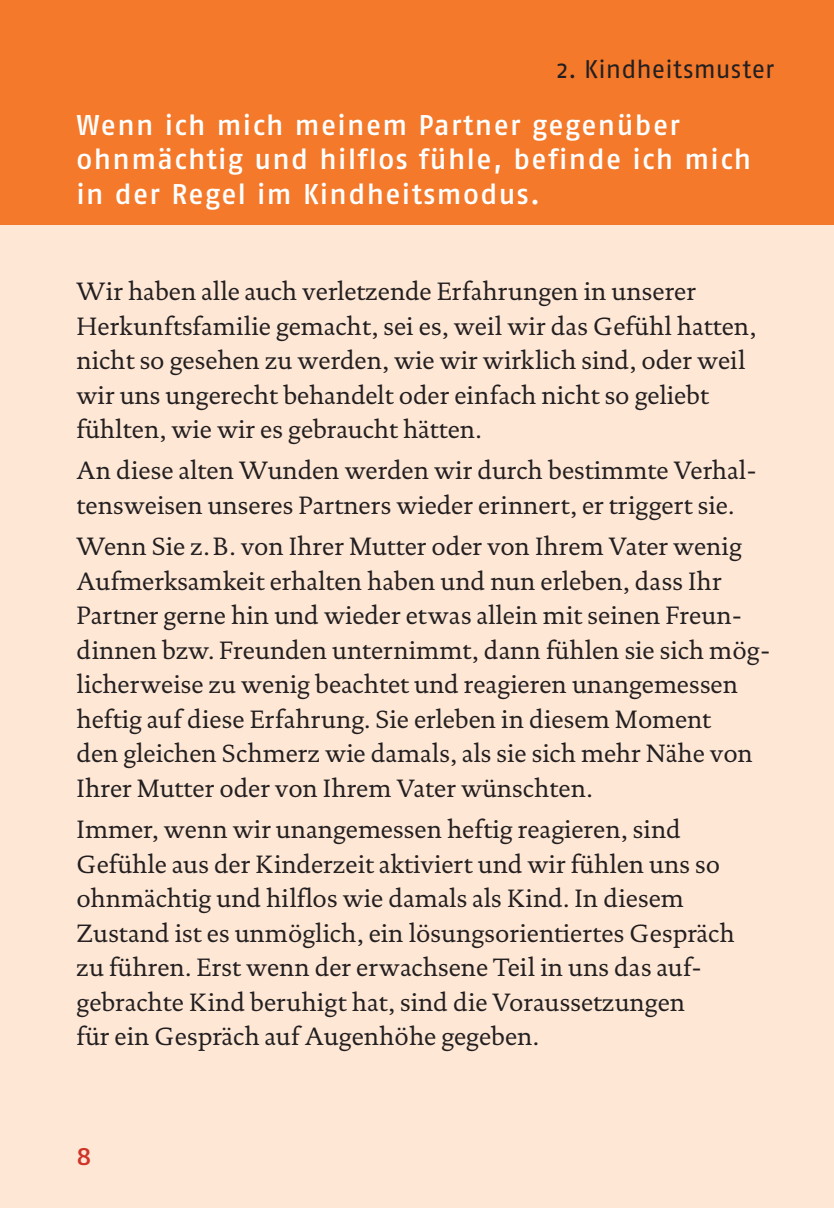
<style>
.page{position:relative;width:834px;height:1208px;background:#fff}
.page>*{position:absolute;margin:0;border:0;box-sizing:border-box;transform-origin:0 0}
.t1{font:28.5px/34.5px "Fago No Med";letter-spacing:.05em;color:#fff}
.t2{font:25.5px/34.5px "DTL Documenta T";color:#231f20}
.t3{font:25.5px "Fago No";letter-spacing:.005em;color:#231f20}
.t4{font:25.5px "Fago No Med";color:#cf3527}
</style>
<div class="page">
<div style="left:0;top:0;width:833px;height:1208px;background:#fee7d5"></div>
<div style="left:0;top:0;width:833px;height:225px;background:#f4792a"></div>
<p class="t3" style="left:556px;top:54px;width:219px">2. Kindheitsmuster</p>
<p class="t1" style="left:77px;top:107px;width:676px">Wenn ich mich meinem Partner gegenüber ohnmächtig und hilflos fühle, befinde ich mich in der Regel im Kindheitsmodus.</p>
<p class="t2" style="left:77px;top:274px;width:681px">Wir haben alle auch verletzende Erfahrungen in unserer Herkunftsfamilie gemacht, sei es, weil wir das Gefühl hatten, nicht so gesehen zu werden, wie wir wirklich sind, oder weil wir uns ungerecht behandelt oder einfach nicht so geliebt fühlten, wie wir es gebraucht hätten.</p>
<p class="t2" style="left:77px;top:453px;width:681px">An diese alten Wunden werden wir durch bestimmte Verhal&shy;tensweisen unseres Partners wieder erinnert, er triggert sie.</p>
<p class="t2" style="left:77px;top:529px;width:695px">Wenn Sie z.B. von Ihrer Mutter oder von Ihrem Vater wenig Aufmerksamkeit erhalten haben und nun erleben, dass Ihr Partner gerne hin und wieder etwas allein mit seinen Freun&shy;dinnen bzw. Freunden unternimmt, dann fühlen sie sich mög&shy;licherweise zu wenig beachtet und reagieren unangemessen heftig auf diese Erfahrung. Sie erleben in diesem Moment<br>den gleichen Schmerz wie damals, als sie sich mehr Nähe von Ihrer Mutter oder von Ihrem Vater wünschten.</p>
<p class="t2" style="left:77px;top:812px;width:659px">Immer, wenn wir unangemessen heftig reagieren, sind Gefühle aus der Kinderzeit aktiviert und wir fühlen uns so ohnmächtig und hilflos wie damals als Kind. In diesem Zustand ist es unmöglich, ein lösungsorientiertes Gespräch zu führen. Erst wenn der erwachsene Teil in uns das auf&shy;gebrachte Kind beruhigt hat, sind die Voraussetzungen<br>für ein Gespräch auf Augenhöhe gegeben.</p>
<p class="t4" style="left:77px;top:1141px;width:17px">8</p>
</div>
